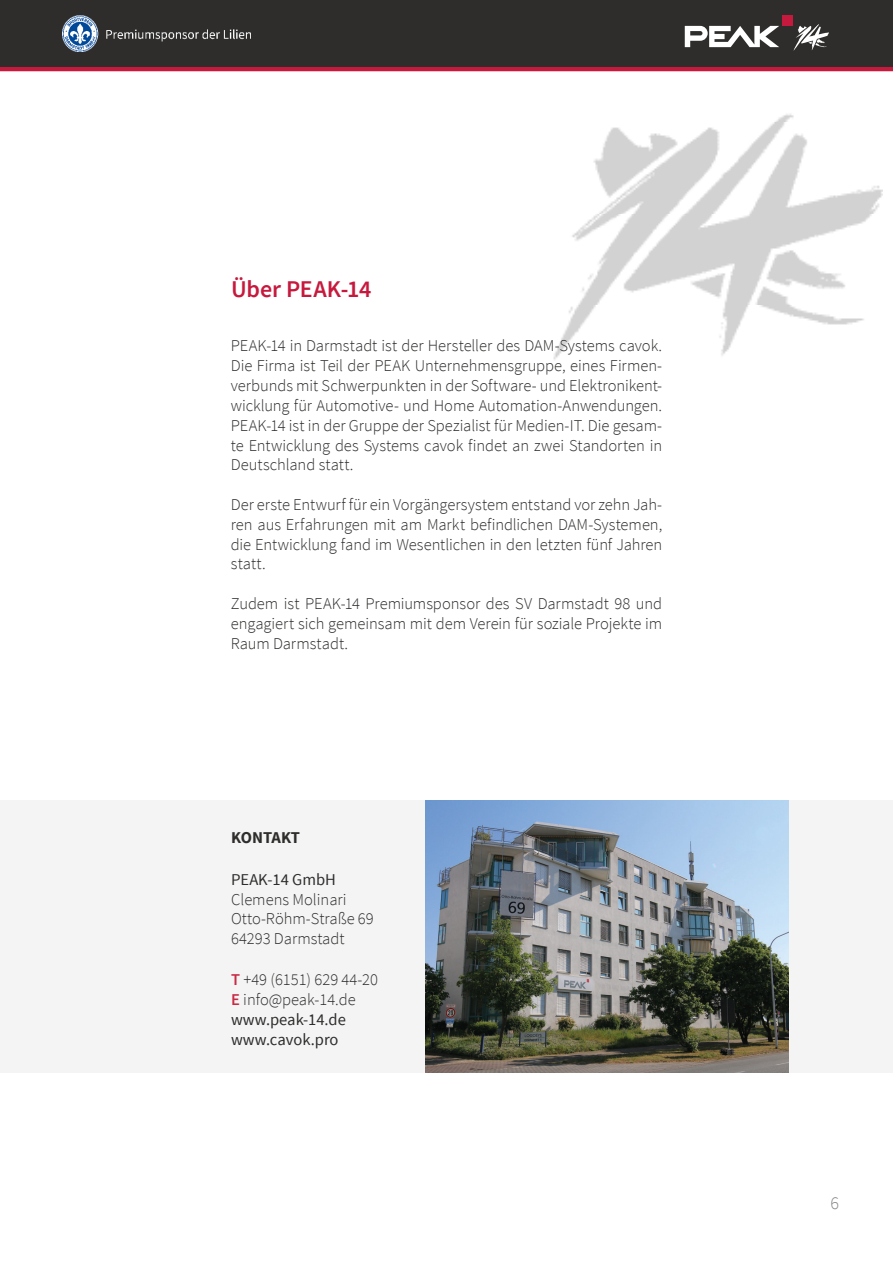
<style>
.page{position:relative;width:893px;height:1263px;background:#fff}
.page>*{position:absolute;margin:0;border:0;box-sizing:border-box;transform-origin:0 0}
.copy_2{font:600 24px "Source Sans Pro";color:#c6193e}
.t1{font:300 18px "Source Sans Pro";color:#878787}
.t2{font:300 16.5px/19.8px "Source Sans Pro";color:#2e2d2c;text-align:justify}
.t3{font:16.5px "Source Sans Pro";color:#2e2d2c}
.t4{font:700 16.5px "Source Sans Pro";letter-spacing:-.015em;color:#2e2d2c}
.s1{font-weight:600;color:#c92a44}
</style>
<div class="page">
<img style="left:553px;top:71px;width:329px;height:289px">
<div style="left:0;top:800px;width:893px;height:272px;background:#f4f4f4"></div>
<hr style="left:0;top:67px;width:893px;height:4px;background:#c6193e">
<div style="left:0;top:0;width:893px;height:67px;background:#2e2d2c"></div>
<img style="left:425px;top:800px;width:363px;height:272px">
<img style="left:62px;top:15px;width:189px;height:36px">
<div style="left:782px;top:15px;width:11px;height:11px;background:#c6193e"></div>
<svg style="left:685px;top:26px;width:94px;height:21px"></svg>
<svg style="left:793px;top:24px;width:36px;height:27px"></svg>
<p class="copy_2" style="left:231px;top:274px;width:142px">Über PEAK-14</p>
<p class="t2" style="left:231px;top:336px;width:433px">PEAK-14 in Darmstadt ist der Hersteller des DAM-Systems cavok.<br>Die Firma ist Teil der PEAK Unternehmensgruppe, eines Firmen&shy;verbunds mit Schwerpunkten in der Software- und Elektronikent&shy;wicklung für Automotive- und Home Automation-Anwendungen.<br>PEAK-14 ist in der Gruppe der Spezialist für Medien-IT. Die gesam&shy;te Entwicklung des Systems cavok findet an zwei Standorten in Deutschland statt.</p>
<p class="t2" style="left:231px;top:495px;width:433px">Der erste Entwurf für ein Vorgängersystem entstand vor zehn Jah&shy;ren aus Erfahrungen mit am Markt befindlichen DAM-Systemen, die Entwicklung fand im Wesentlichen in den letzten fünf Jahren statt.</p>
<p class="t2" style="left:231px;top:594px;width:433px">Zudem ist PEAK-14 Premiumsponsor des SV Darmstadt 98 und engagiert sich gemeinsam mit dem Verein für soziale Projekte im Raum Darmstadt.</p>
<p class="t4" style="left:231px;top:827px;width:70px">KONTAKT</p>
<p class="t3" style="left:231px;top:869px;width:106px">PEAK-14 GmbH</p>
<p class="t2" style="left:231px;top:889px;width:117px">Clemens Molinari</p>
<p class="t2" style="left:231px;top:909px;width:144px">Otto-Röhm-Straße 69</p>
<p class="t2" style="left:231px;top:929px;width:115px">64293 Darmstadt</p>
<p class="t2" style="left:231px;top:970px;width:148px"><span class="s1">T</span> +49 (6151) 629 44-20</p>
<p class="t2" style="left:231px;top:990px;width:126px"><span class="s1">E</span> info@peak-14.de</p>
<p class="t3" style="left:231px;top:1009px;width:116px">www.peak-14.de</p>
<p class="t3" style="left:231px;top:1029px;width:109px">www.cavok.pro</p>
<p class="t1" style="left:830px;top:1192px;width:10px">6</p>
</div>
